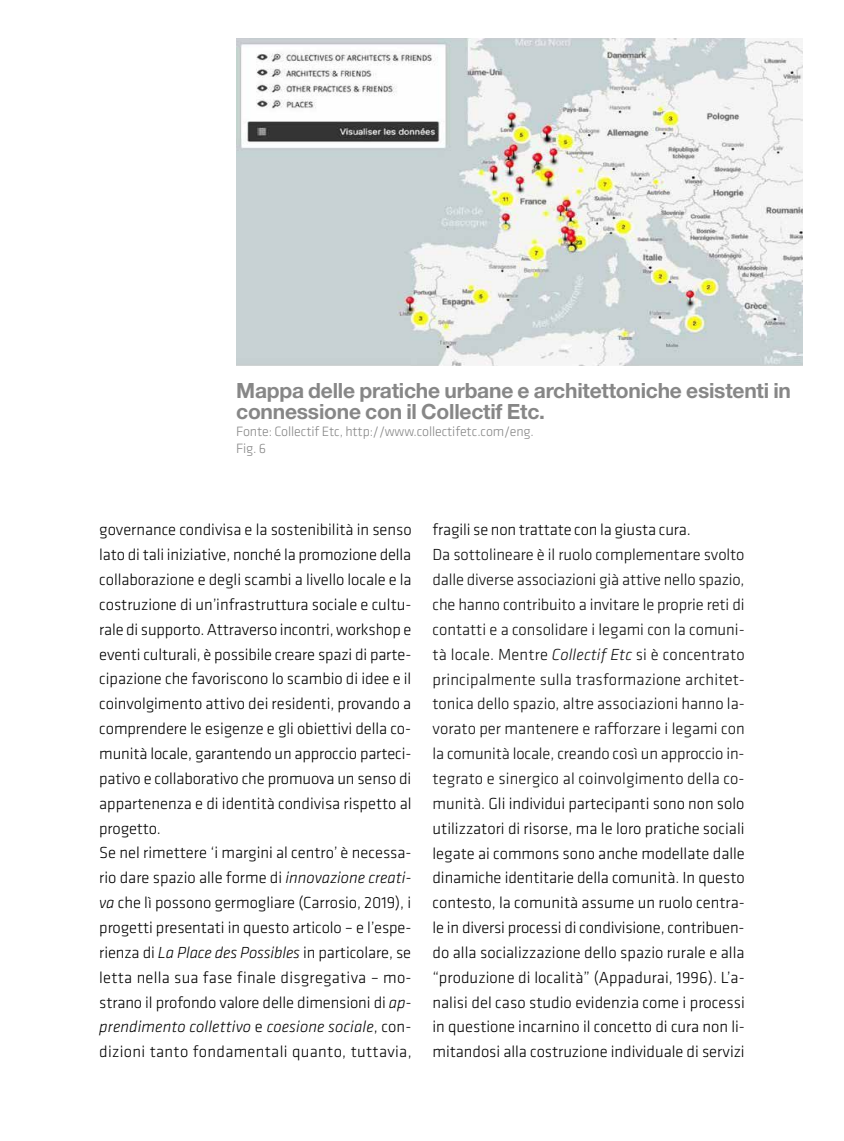
<style>
.page{position:relative;width:844px;height:1141px;background:#fff}
.page>*{position:absolute;margin:0;border:0;box-sizing:border-box;transform-origin:0 0}
.t1{font:700 21px/21px "Helvetica Neue LT Pro";letter-spacing:-.01em;color:#878787}
.t2{font:300 16.62px/24.8px "Klavika";letter-spacing:-.005em;color:#000}
.t3{font:300 14px/16.8px "Klavika";letter-spacing:-.01em;color:#878787}
.s1{font-style:italic}
.s2{color:#0d0d0d}
.s3{font-style:italic;color:#0d0d0d}
</style>
<div class="page">
<img style="left:236px;top:38px;width:566px;height:328px">
<p class="t1" style="left:236px;top:380px;width:556px">Mappa delle pratiche urbane e architettoniche esistenti in connessione con il Collectif Etc.</p>
<p class="t3" style="left:236px;top:423px;width:299px">Fonte: Collectif Etc, http://www.collectifetc.com/eng.<br>Fig. 6</p>
<p class="t2" style="left:99px;top:518px;width:314px">governance condivisa e la sostenibilità in senso lato di tali iniziative, nonché la promozione della collaborazione e degli scambi a livello locale e la costruzione di un’infrastruttura sociale e cultu&shy;rale di supporto. Attraverso incontri, workshop e eventi culturali, è possibile creare spazi di parte&shy;cipazione che favoriscono lo scambio di idee e il coinvolgimento attivo dei residenti, provando a comprendere le esigenze e gli obiettivi della co&shy;munità locale, garantendo un approccio parteci&shy;pativo e collaborativo che promuova un senso di appartenenza e di identità condivisa rispetto al progetto.<br>Se nel rimettere ‘i margini al centro’ è necessa&shy;rio dare spazio alle forme di <span class="s1">innovazione creati&shy;va</span> che lì possono germogliare (Carrosio, 2019), i progetti presentati in questo articolo – e l’espe&shy;rienza di <span class="s1">La Place des Possibles</span> in particolare, se letta nella sua fase finale disgregativa – mo&shy;strano il profondo valore delle dimensioni di <span class="s1">ap&shy;prendimento collettivo</span> e <span class="s1">coesione sociale</span>, con&shy;dizioni tanto fondamentali quanto, tuttavia,</p>
<p class="t2" style="left:432px;top:518px;width:260px">fragili se non trattate con la giusta cura.</p>
<p class="t2" style="left:432px;top:543px;width:314px;text-align:justify"><span class="s2">Da sottolineare è il ruolo complementare svolto dalle diverse associazioni già attive nello spazio, che hanno contribuito a invitare le proprie reti di contatti e a consolidare i legami con la comuni&shy;tà locale. Mentre</span> <span class="s3">Collectif Etc</span> <span class="s2">si è concentrato principalmente sulla trasformazione architet&shy;tonica dello spazio, altre associazioni hanno la&shy;vorato per mantenere e rafforzare i legami con la comunità locale, creando così un approccio in&shy;tegrato e sinergico al coinvolgimento della co&shy;munità.</span> Gli individui partecipanti sono non solo utilizzatori di risorse, ma le loro pratiche sociali legate ai commons sono anche modellate dalle dinamiche identitarie della comunità. In questo contesto, la comunità assume un ruolo centra&shy;le in diversi processi di condivisione, contribuen&shy;do alla socializzazione dello spazio rurale e alla “produzione di località” (Appadurai, 1996). L’a&shy;nalisi del caso studio evidenzia come i processi in questione incarnino il concetto di cura non li&shy;mitandosi alla costruzione individuale di servizi</p>
</div>
